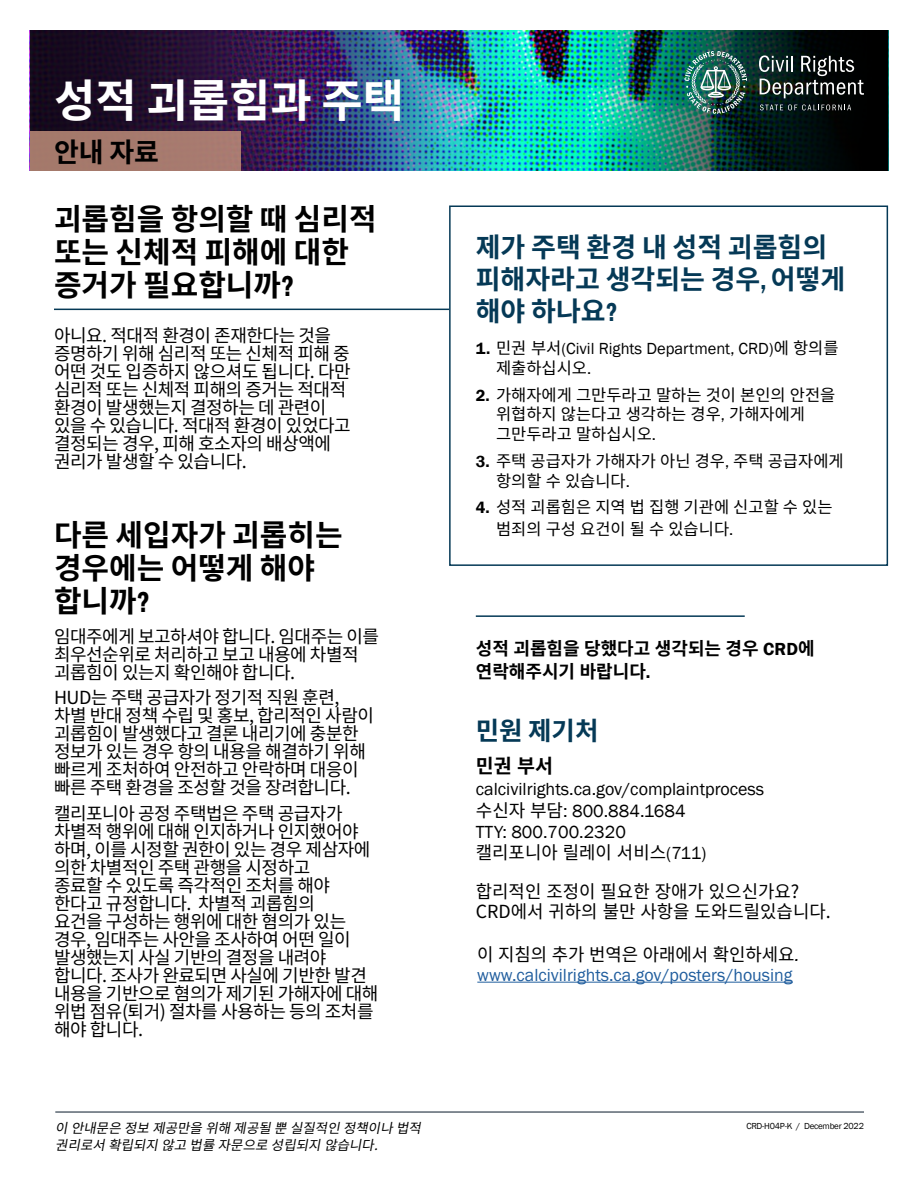
<style>
.page{position:relative;width:918px;height:1188px;background:#fff}
.page>*{position:absolute;margin:0;border:0;box-sizing:border-box;transform-origin:0 0}
.t1{font:700 45px "Noto Sans CJ Kkr";color:#fff}
.t2{font:700 30px/33px "Noto Sans CJ Kkr";color:#000}
.t3{font:700 27px/32px "Noto Sans CJ Kkr";color:#053956}
.t4{font:700 27px "Noto Sans CJ Kkr";color:#000}
.t5{font:700 25.5px "Noto Sans CJ Kkr";color:#053956}
.t6{font:700 19.5px "Noto Sans CJ Kkr";color:#000}
.t7{font:18px/18px "Noto Sans CJ Kkr";letter-spacing:-.025em;color:#000}
.t8{font:18px/39px "Noto Sans CJ Kkr";color:#000}
.t9{font:18px/21.6px "Franklin Gothic";color:#000}
.t10{font:18px "Franklin Gothic";color:#215e9e}
.t11{font:700 18px/22.5px "Noto Sans CJ Kkr";color:#000}
.t12{font:16.5px/19.8px "Noto Sans CJ Kkr";color:#000}
.t13{font:16.5px "Franklin Gothic";color:#000}
.t14{font:italic 13.5px "Noto Sans CJ Kkr";color:#000}
.t15{font:9px "Franklin Gothic";letter-spacing:-.025em;color:#000}
.s1{font-family:"Franklin Gothic LT Pro Dm Cm";font-weight:400}
.s2{font-weight:600}
.s3{font-family:"Noto Sans CJ Kkr"}
.s4{font-family:"Franklin Gothic"}
.s5{font-family:"Franklin Gothic";font-weight:600}
.s6{font-family:"Franklin Gothic";font-style:italic}
</style>
<div class="page">
<img style="left:507px;top:30px;width:87px;height:141px">
<img style="left:30px;top:30px;width:477px;height:141px">
<img style="left:594px;top:30px;width:294px;height:141px">
<hr style="left:476px;top:615px;width:269px;height:2px;background:#053956">
<hr style="left:54px;top:309px;width:395px;height:1px;background:#053956">
<div style="left:449px;top:206px;width:439px;height:360px;border:2px solid #053956"></div>
<div style="left:30px;top:131px;width:211px;height:40px;background:#a67a6d"></div>
<svg style="left:759px;top:55px;width:105px;height:43px;background:#3a4241"></svg>
<svg style="left:760px;top:105px;width:91px;height:5px"></svg>
<img style="left:684px;top:51px;width:63px;height:63px">
<hr style="left:477px;top:982px;width:316px;height:1px;background:#215e9e">
<hr style="left:55px;top:1111px;width:809px;height:2px;background:#5a6571">
<h1 class="t1" style="left:54px;top:75px;width:352px">성적 괴롭힘과 주택</h1>
<h3 class="t4" style="left:54px;top:137px;width:107px">안내 자료</h3>
<h2 class="t2" style="left:54px;top:203px;width:324px">괴롭힘을 항의할 때 심리적 또는 신체적 피해에 대한 증거가 필요합니까<span class="s1">?</span></h2>
<p class="t7" style="left:54px;top:326px;width:298px">아니요. 적대적 환경이 존재한다는 것을 증명하기 위해 심리적 또는 신체적 피해 중 어떤 것도 입증하지 않으셔도 됩니다. 다만 심리적 또는 신체적 피해의 증거는 적대적 환경이 발생했는지 결정하는 데 관련이 있을 수 있습니다. 적대적 환경이 있었다고 결정되는 경우, 피해 호소자의 배상액에 권리가 발생할 수 있습니다.</p>
<h2 class="t2" style="left:54px;top:519px;width:290px">다른 세입자가 괴롭히는 경우에는 어떻게 해야 합니까<span class="s1">?</span></h2>
<p class="t7" style="left:54px;top:628px;width:327px">임대주에게 보고하셔야 합니다. 임대주는 이를 최우선순위로 처리하고 보고 내용에 차별적 괴롭힘이 있는지 확인해야 합니다.</p>
<p class="t7" style="left:54px;top:689px;width:322px">HUD는 주택 공급자가 정기적 직원 훈련, 차별 반대 정책 수립 및 홍보, 합리적인 사람이 괴롭힘이 발생했다고 결론 내리기에 충분한 정보가 있는 경우 항의 내용을 해결하기 위해 빠르게 조처하여 안전하고 안락하며 대응이 빠른 주택 환경을 조성할 것을 장려합니다.</p>
<p class="t7" style="left:54px;top:805px;width:326px">캘리포니아 공정 주택법은 주택 공급자가 차별적 행위에 대해 인지하거나 인지했어야 하며, 이를 시정할 권한이 있는 경우 제삼자에 의한 차별적인 주택 관행을 시정하고<br>종료할 수 있도록 즉각적인 조처를 해야 한다고 규정합니다. 차별적 괴롭힘의<br>요건을 구성하는 행위에 대한 혐의가 있는 경우, 임대주는 사안을 조사하여 어떤 일이 발생했는지 사실 기반의 결정을 내려야 합니다. 조사가 완료되면 사실에 기반한 발견 내용을 기반으로 혐의가 제기된 가해자에 대해 위법 점유(퇴거) 절차를 사용하는 등의 조처를 해야 합니다.</p>
<h3 class="t3" style="left:476px;top:232px;width:371px">제가 주택 환경 내 성적 괴롭힘의 피해자라고 생각되는 경우<span class="s1">,</span> 어떻게 해야 하나요<span class="s1">?</span></h3>
<p class="t13" style="left:476px;top:338px;width:364px"><span class="s2">1.</span> <span class="s3">민권 부서</span>(Civil Rights Department, CRD)<span class="s3">에 항의를</span></p>
<p class="t12" style="left:496px;top:358px;width:97px">제출하십시오<span class="s4">.</span></p>
<p class="t12" style="left:496px;top:385px;width:341px;text-indent:-20px"><span class="s5">2.</span> 가해자에게 그만두라고 말하는 것이 본인의 안전을 위협하지 않는다고 생각하는 경우<span class="s4">,</span> 가해자에게 그만두라고 말하십시오<span class="s4">.</span></p>
<p class="t12" style="left:496px;top:451px;width:349px;text-indent:-20px"><span class="s5">3.</span> 주택 공급자가 가해자가 아닌 경우<span class="s4">,</span> 주택 공급자에게 항의할 수 있습니다<span class="s4">.</span></p>
<p class="t12" style="left:496px;top:497px;width:338px;line-height:21.6px;text-indent:-20px"><span class="s5">4.</span> 성적 괴롭힘은 지역 법 집행 기관에 신고할 수 있는 범죄의 구성 요건이 될 수 있습니다<span class="s4">.</span></p>
<p class="t11" style="left:476px;top:638px;width:340px">성적 괴롭힘을 당했다고 생각되는 경우 <span class="s5">CRD</span>에 연락해주시기 바랍니다<span class="s5">.</span></p>
<h3 class="t5" style="left:476px;top:716px;width:124px">민원 제기처</h3>
<p class="t6" style="left:476px;top:755px;width:79px">민권 부서</p>
<p class="t9" style="left:476px;top:779px;width:290px">calcivilrights.ca.gov/complaintprocess <span class="s3">수신자 부담</span>: 800.884.1684<br>TTY: 800.700.2320</p>
<p class="t8" style="left:476px;top:833px;width:325px">캘리포니아 릴레이 서비스<span class="s4">(711)<br></span>합리적인 조정이 필요한 장애가 있으신가요?</p>
<p class="t8" style="left:476px;top:892px;width:356px">CRD에서 귀하의 불만 사항을 도와드릴있습니다.</p>
<p class="t8" style="left:477px;top:936px;width:323px">이 지침의 추가 번역은 아래에서 확인하세요<span class="s6">.</span></p>
<p class="t10" style="left:477px;top:964px;width:317px">www.calcivilrights.ca.gov/posters/housing</p>
<p class="t14" style="left:55px;top:1121px;width:374px">이 안내문은 정보 제공만을 위해 제공될 뿐 실질적인 정책이나 법적</p>
<p class="t15" style="left:746px;top:1120px;width:119px">CRD-H04P-K / December 2022</p>
<p class="t14" style="left:55px;top:1137px;width:331px">권리로서 확립되지 않고 법률 자문으로 성립되지않습니다.</p>
</div>
